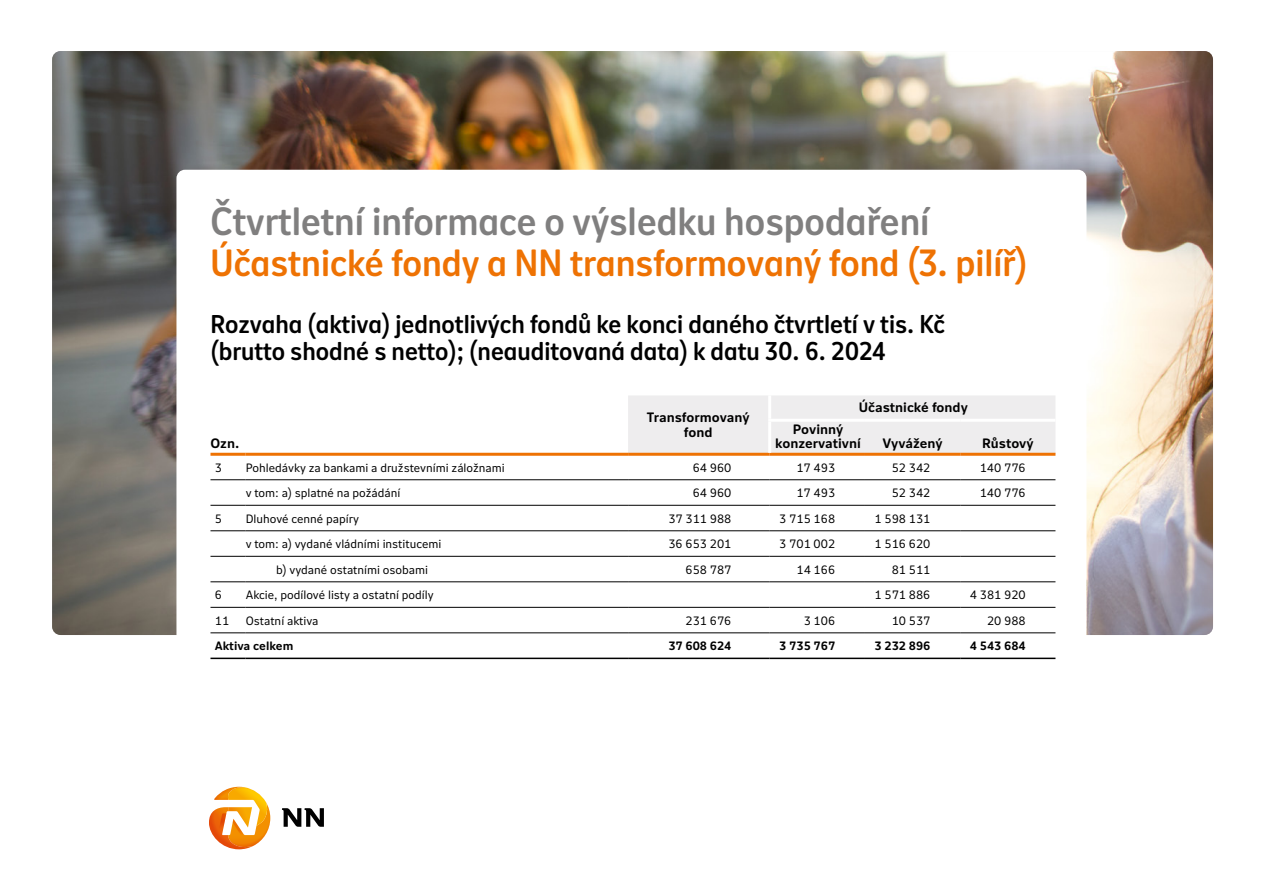
<style>
.page{position:relative;width:1263px;height:893px;background:#fff}
.page>*{position:absolute;margin:0;border:0;box-sizing:border-box;transform-origin:0 0}
.t1{font:39px "Nitti Grotesk NN Heading";color:#807f7f}
.t2{font:37.5px "Nitti Grotesk NN Heading";color:#ee7203}
.t3{font:25.5px/27px "Nitti Grotesk NN Heading";color:#000}
.t4{font:700 13.5px/15px "Nitti Grotesk NN Text";color:#000;text-align:center}
.t5{font:12px "Nitti Grotesk NN Text";color:#000}
.t6{font:700 12px "Nitti Grotesk NN Text";color:#000}
</style>
<div class="page">
<img style="left:52px;top:51px;width:1161px;height:584px">
<div style="left:176px;top:170px;width:910px;height:587px;background:#fff;border-radius:9px"></div>
<div style="left:628px;top:396px;width:427px;height:57px;background:#eeedee"></div>
<svg style="left:210px;top:582px;width:845px;height:76px"></svg>
<svg style="left:210px;top:480px;width:845px;height:76px"></svg>
<svg style="left:246px;top:480px;width:382px;height:76px"></svg>
<hr style="left:210px;top:453px;width:36px;height:3px;background:#ee7203">
<hr style="left:246px;top:453px;width:382px;height:3px;background:#ee7203">
<hr style="left:210px;top:479px;width:36px;height:1px;background:#000">
<hr style="left:246px;top:479px;width:382px;height:1px;background:#000">
<hr style="left:628px;top:479px;width:142px;height:1px;background:#000">
<hr style="left:770px;top:479px;width:95px;height:1px;background:#000">
<hr style="left:865px;top:479px;width:95px;height:1px;background:#000">
<hr style="left:960px;top:479px;width:95px;height:1px;background:#000">
<hr style="left:210px;top:505px;width:36px;height:1px;background:#000">
<hr style="left:246px;top:505px;width:382px;height:1px;background:#000">
<hr style="left:628px;top:505px;width:142px;height:1px;background:#000">
<hr style="left:770px;top:505px;width:95px;height:1px;background:#000">
<hr style="left:865px;top:505px;width:95px;height:1px;background:#000">
<hr style="left:960px;top:505px;width:95px;height:1px;background:#000">
<hr style="left:210px;top:530px;width:36px;height:1px;background:#000">
<hr style="left:246px;top:530px;width:382px;height:1px;background:#000">
<hr style="left:628px;top:530px;width:142px;height:1px;background:#000">
<hr style="left:770px;top:530px;width:95px;height:1px;background:#000">
<hr style="left:865px;top:530px;width:95px;height:1px;background:#000">
<hr style="left:960px;top:530px;width:95px;height:1px;background:#000">
<hr style="left:210px;top:556px;width:36px;height:1px;background:#000">
<hr style="left:246px;top:556px;width:382px;height:1px;background:#000">
<hr style="left:628px;top:556px;width:142px;height:1px;background:#000">
<hr style="left:770px;top:556px;width:95px;height:1px;background:#000">
<hr style="left:865px;top:556px;width:95px;height:1px;background:#000">
<hr style="left:960px;top:556px;width:95px;height:1px;background:#000">
<hr style="left:210px;top:581px;width:36px;height:1px;background:#000">
<hr style="left:246px;top:581px;width:382px;height:1px;background:#000">
<hr style="left:628px;top:581px;width:142px;height:1px;background:#000">
<hr style="left:770px;top:581px;width:95px;height:1px;background:#000">
<hr style="left:865px;top:581px;width:95px;height:1px;background:#000">
<hr style="left:960px;top:581px;width:95px;height:1px;background:#000">
<hr style="left:210px;top:607px;width:36px;height:1px;background:#000">
<hr style="left:246px;top:607px;width:382px;height:1px;background:#000">
<hr style="left:628px;top:607px;width:142px;height:1px;background:#000">
<hr style="left:770px;top:607px;width:95px;height:1px;background:#000">
<hr style="left:865px;top:607px;width:95px;height:1px;background:#000">
<hr style="left:960px;top:607px;width:95px;height:1px;background:#000">
<hr style="left:210px;top:632px;width:36px;height:1px;background:#000">
<hr style="left:246px;top:632px;width:382px;height:1px;background:#000">
<hr style="left:210px;top:658px;width:36px;height:1px;background:#000">
<hr style="left:246px;top:658px;width:382px;height:1px;background:#000">
<hr style="left:628px;top:632px;width:142px;height:1px;background:#000">
<hr style="left:628px;top:658px;width:142px;height:1px;background:#000">
<hr style="left:770px;top:632px;width:95px;height:1px;background:#000">
<hr style="left:770px;top:658px;width:95px;height:1px;background:#000">
<hr style="left:865px;top:632px;width:95px;height:1px;background:#000">
<hr style="left:865px;top:658px;width:95px;height:1px;background:#000">
<hr style="left:960px;top:632px;width:95px;height:1px;background:#000">
<hr style="left:960px;top:658px;width:95px;height:1px;background:#000">
<hr style="left:628px;top:453px;width:142px;height:3px;background:#ee7203">
<hr style="left:770px;top:453px;width:95px;height:3px;background:#ee7203">
<hr style="left:865px;top:453px;width:95px;height:3px;background:#ee7203">
<hr style="left:960px;top:453px;width:95px;height:3px;background:#ee7203">
<hr style="left:768px;top:419px;width:97px;height:3px;background:#fff">
<hr style="left:865px;top:419px;width:95px;height:3px;background:#fff">
<hr style="left:960px;top:419px;width:95px;height:3px;background:#fff">
<hr style="left:768px;top:395px;width:3px;height:24px;background:#fff">
<hr style="left:768px;top:422px;width:3px;height:31px;background:#fff">
<svg style="left:209px;top:787px;width:61px;height:63px"></svg>
<svg style="left:282px;top:808px;width:42px;height:19px"></svg>
<h1 class="t1" style="left:210px;top:194px;width:721px">Čtvrtletní informace o výsledku hospodaření</h1>
<h2 class="t2" style="left:210px;top:236px;width:818px">Účastnické fondy a NN transformovaný fond (3. pilíř)</h2>
<h3 class="t3" style="left:210px;top:309px;width:736px">Rozvaha (aktiva) jednotlivých fondů ke konci daného čtvrtletí v tis. Kč (brutto shodné s netto); (neauditovaná data) k datu 30. 6. 2024</h3>
<p class="t4" style="left:210px;top:435px;width:30px">Ozn.</p>
<p class="t4" style="left:647px;top:409px;width:104px">Transformovaný fond</p>
<p class="t4" style="left:859px;top:399px;width:111px">Účastnické fondy</p>
<p class="t4" style="left:775px;top:422px;width:87px;line-height:13.5px">Povinný konzervativní</p>
<p class="t4" style="left:882px;top:435px;width:62px">Vyvážený</p>
<p class="t4" style="left:982px;top:435px;width:53px">Růstový</p>
<p class="t5" style="left:215px;top:460px;width:9px">3</p>
<p class="t5" style="left:246px;top:460px;width:261px">Pohledávky za bankami a družstevními záložnami</p>
<p class="t5" style="left:693px;top:460px;width:40px">64 960</p>
<p class="t5" style="left:796px;top:460px;width:40px">17 493</p>
<p class="t5" style="left:892px;top:460px;width:40px">52 342</p>
<p class="t5" style="left:980px;top:460px;width:47px">140 776</p>
<p class="t5" style="left:246px;top:485px;width:156px">v tom: a) splatné na požádání</p>
<p class="t5" style="left:693px;top:485px;width:40px">64 960</p>
<p class="t5" style="left:796px;top:485px;width:40px">17 493</p>
<p class="t5" style="left:892px;top:485px;width:40px">52 342</p>
<p class="t5" style="left:980px;top:485px;width:47px">140 776</p>
<p class="t5" style="left:215px;top:510px;width:9px">5</p>
<p class="t5" style="left:246px;top:510px;width:115px">Dluhové cenné papíry</p>
<p class="t5" style="left:668px;top:510px;width:65px">37 311 988</p>
<p class="t5" style="left:779px;top:510px;width:57px">3 715 168</p>
<p class="t5" style="left:874px;top:510px;width:57px">1 598 131</p>
<p class="t5" style="left:246px;top:536px;width:197px">v tom: a) vydané vládními institucemi</p>
<p class="t5" style="left:668px;top:536px;width:65px">36 653 201</p>
<p class="t5" style="left:779px;top:536px;width:57px">3 701 002</p>
<p class="t5" style="left:874px;top:536px;width:57px">1 516 620</p>
<p class="t5" style="left:276px;top:561px;width:154px">b) vydané ostatními osobami</p>
<p class="t5" style="left:685px;top:561px;width:47px">658 787</p>
<p class="t5" style="left:796px;top:561px;width:40px">14 166</p>
<p class="t5" style="left:892px;top:561px;width:40px">81 511</p>
<p class="t5" style="left:215px;top:587px;width:9px">6</p>
<p class="t5" style="left:246px;top:587px;width:189px">Akcie, podílové listy a ostatní podíly</p>
<p class="t5" style="left:874px;top:587px;width:57px">1 571 886</p>
<p class="t5" style="left:970px;top:587px;width:57px">4 381 920</p>
<p class="t5" style="left:215px;top:612px;width:16px">11</p>
<p class="t5" style="left:246px;top:612px;width:74px">Ostatní aktiva</p>
<p class="t5" style="left:685px;top:612px;width:47px">231 676</p>
<p class="t5" style="left:804px;top:612px;width:33px">3 106</p>
<p class="t5" style="left:892px;top:612px;width:40px">10 537</p>
<p class="t5" style="left:987px;top:612px;width:40px">20 988</p>
<p class="t6" style="left:215px;top:637px;width:80px">Aktiva celkem</p>
<p class="t6" style="left:668px;top:637px;width:65px">37 608 624</p>
<p class="t6" style="left:779px;top:637px;width:57px">3 735 767</p>
<p class="t6" style="left:874px;top:637px;width:57px">3 232 896</p>
<p class="t6" style="left:970px;top:637px;width:57px">4 543 684</p>
</div>
